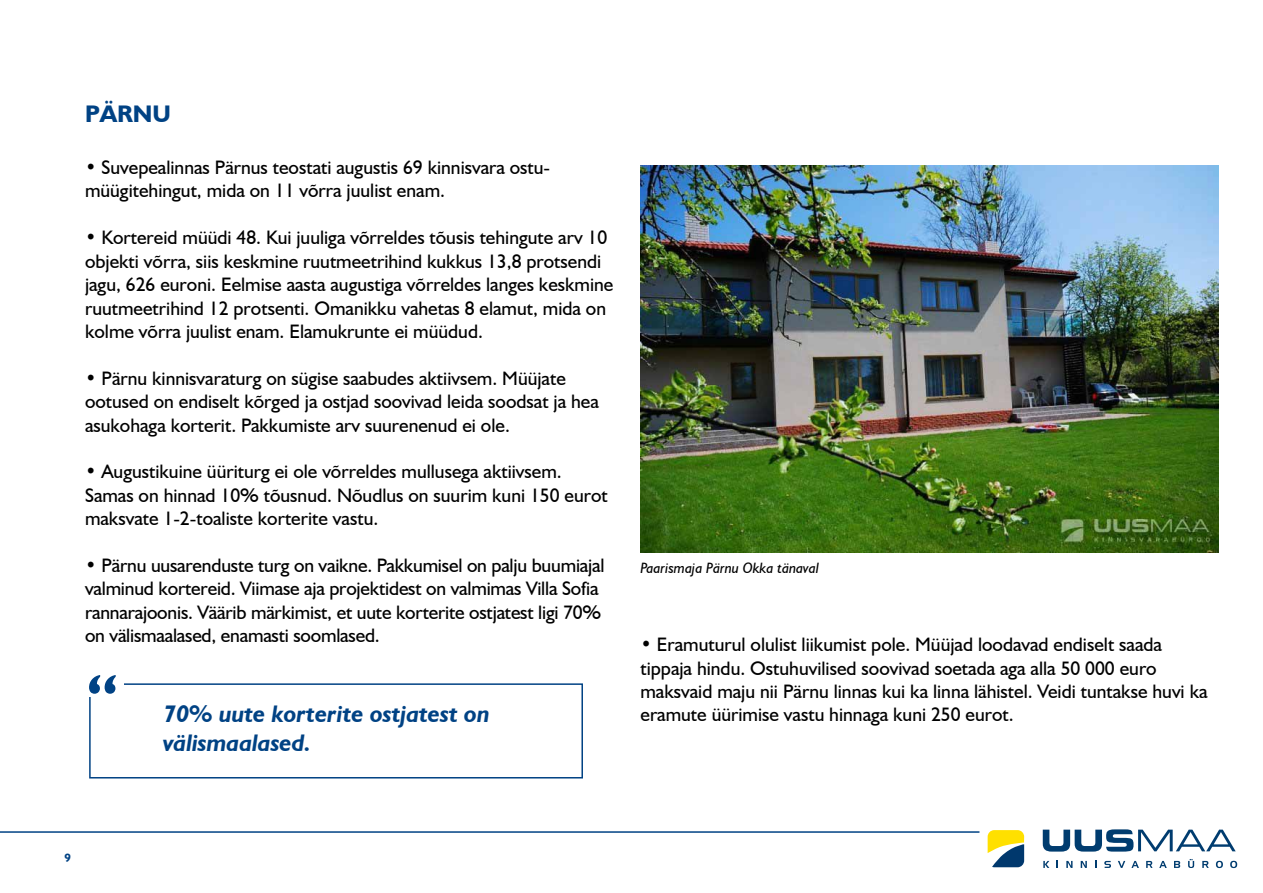
<style>
.page{position:relative;width:1263px;height:893px;background:#fff}
.page>*{position:absolute;margin:0;border:0;box-sizing:border-box;transform-origin:0 0}
.t1{font:italic 700 24px/28.8px "Humanist 521 BT";color:#004284}
.t2{font:700 24px "Humanist 521 BT";color:#004284}
.t3{font:19.5px/23.4px "Humanist 521 BT";color:#000}
.t4{font:italic 15px "Humanist 521 BT";color:#000}
.t5{font:700 12px "Humanist 521 BT";color:#004284}
.s1{font-weight:700}
</style>
<div class="page">
<svg style="left:1043px;top:861px;width:6px;height:7px"></svg>
<svg style="left:1066px;top:861px;width:6px;height:7px"></svg>
<svg style="left:1081px;top:861px;width:6px;height:7px"></svg>
<svg style="left:1104px;top:861px;width:7px;height:7px"></svg>
<svg style="left:1118px;top:861px;width:7px;height:7px"></svg>
<svg style="left:1131px;top:861px;width:8px;height:7px"></svg>
<svg style="left:1146px;top:861px;width:6px;height:7px"></svg>
<svg style="left:1159px;top:861px;width:8px;height:7px"></svg>
<svg style="left:1174px;top:861px;width:6px;height:7px"></svg>
<svg style="left:1188px;top:859px;width:6px;height:9px"></svg>
<svg style="left:1202px;top:861px;width:7px;height:7px"></svg>
<svg style="left:1216px;top:861px;width:7px;height:7px"></svg>
<svg style="left:1230px;top:861px;width:7px;height:7px"></svg>
<svg style="left:1043px;top:829px;width:193px;height:23px"></svg>
<svg style="left:988px;top:830px;width:36px;height:37px"></svg>
<hr style="left:0;top:831px;width:979px;height:2px;background:#004284">
<div style="left:89px;top:683px;width:494px;height:95px;border:2px solid #004284"></div>
<div style="left:85px;top:666px;width:38px;height:31px;background:#fff"></div>
<svg style="left:89px;top:675px;width:27px;height:19px"></svg>
<img style="left:640px;top:166px;width:578px;height:387px">
<p class="t2" style="left:85px;top:99px;width:88px">PÄRNU</p>
<p class="t3" style="left:85px;top:155px;width:467px"><span class="s1">•</span> Suvepealinnas Pärnus teostati augustis 69 kinnisvara ostu&shy;müügitehingut, mida on 11 võrra juulist enam.</p>
<p class="t3" style="left:85px;top:226px;width:530px"><span class="s1">•</span> Kortereid müüdi 48. Kui juuliga võrreldes tõusis tehingute arv 10 objekti võrra, siis keskmine ruutmeetrihind kukkus 13,8 protsendi jagu, 626 euroni. Eelmise aasta augustiga võrreldes langes keskmine ruutmeetrihind 12 protsenti. Omanikku vahetas 8 elamut, mida on kolme võrra juulist enam. Elamukrunte ei müüdud.</p>
<p class="t3" style="left:85px;top:366px;width:515px"><span class="s1">•</span> Pärnu kinnisvaraturg on sügise saabudes aktiivsem. Müüjate ootused on endiselt kõrged ja ostjad soovivad leida soodsat ja hea asukohaga korterit. Pakkumiste arv suurenenud ei ole.</p>
<p class="t3" style="left:85px;top:460px;width:524px"><span class="s1">•</span> Augustikuine üüriturg ei ole võrreldes mullusega aktiivsem.<br>Samas on hinnad 10% tõusnud. Nõudlus on suurim kuni 150 eurot maksvate 1-2-toaliste korterite vastu.</p>
<p class="t3" style="left:85px;top:553px;width:521px"><span class="s1">•</span> Pärnu uusarenduste turg on vaikne. Pakkumisel on palju buumiajal valminud kortereid. Viimase aja projektidest on valmimas Villa Sofia rannarajoonis. Väärib märkimist, et uute korterite ostjatest ligi 70% on välismaalased, enamasti soomlased.</p>
<p class="t1" style="left:164px;top:699px;width:328px">70% uute korterite ostjatest on välismaalased.</p>
<p class="t4" style="left:640px;top:559px;width:180px">Paarismaja Pärnu Okka tänaval</p>
<p class="t3" style="left:640px;top:632px;width:568px"><span class="s1">•</span> Eramuturul olulist liikumist pole. Müüjad loodavad endiselt saada tippaja hindu. Ostuhuvilised soovivad soetada aga alla 50 000 euro maksvaid maju nii Pärnu linnas kui ka linna lähistel. Veidi tuntakse huvi ka eramute üürimise vastu hinnaga kuni 250 eurot.</p>
<p class="t5" style="left:65px;top:851px;width:8px">9</p>
</div>
